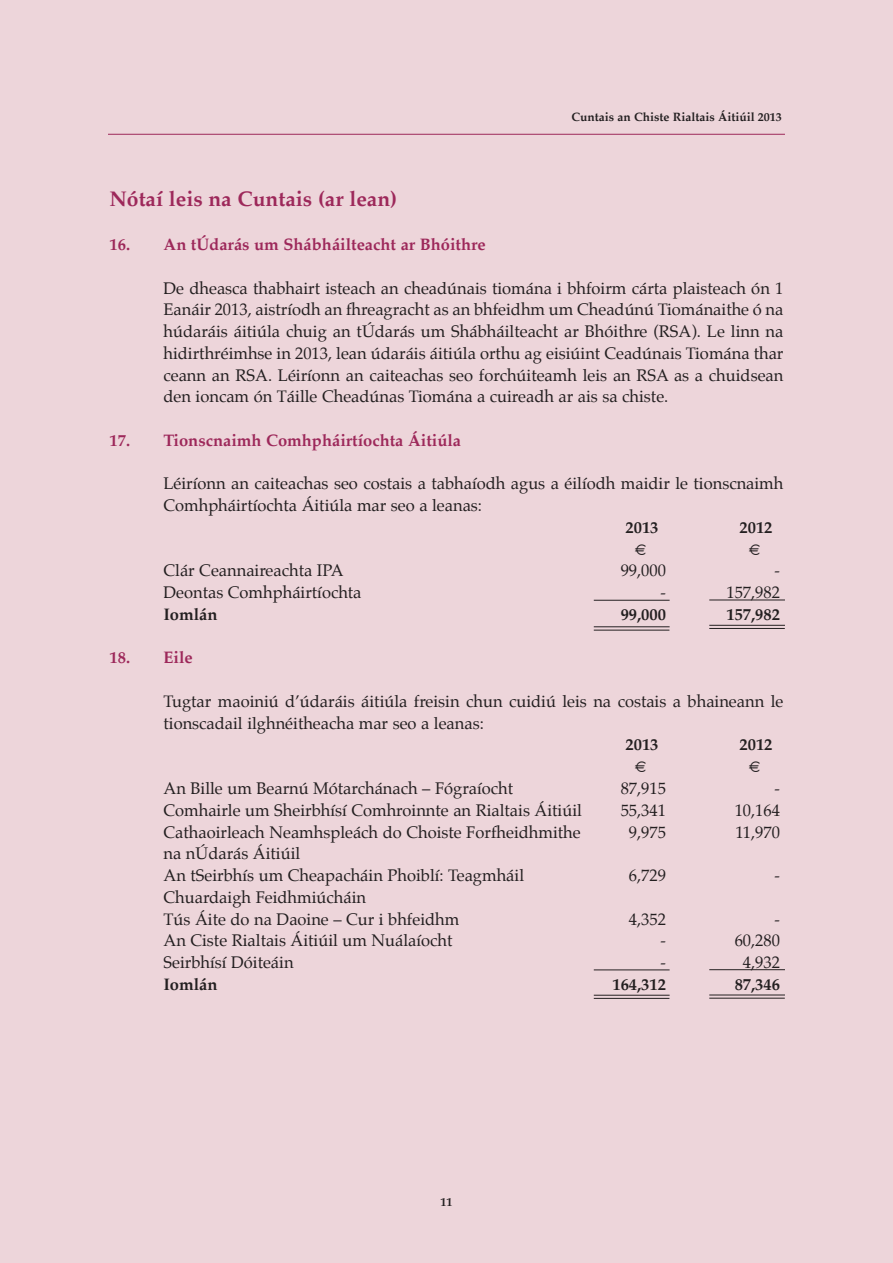
<style>
.page{position:relative;width:893px;height:1263px;background:#edd5da}
.page>*{position:absolute;margin:0;border:0;box-sizing:border-box;transform-origin:0 0}
.t1{font:700 21px "Palatino";color:#9d285a}
.t2{font:16.5px/21.8px "Palatino";color:#231f20}
.t3{font:700 16.5px "Palatino";color:#9d285a}
.t4{font:700 16.5px "Palatino";color:#231f20}
.t5{font:700 12px "Palatino";color:#231f20}
</style>
<div class="page">
<hr style="left:108px;top:134px;width:677px;height:1px;background:#9d285a">
<hr style="left:594px;top:969px;width:76px;height:1px;background:#231f20">
<hr style="left:594px;top:995px;width:76px;height:1px;background:#231f20">
<hr style="left:594px;top:998px;width:75px;height:1px;background:#231f20">
<hr style="left:709px;top:969px;width:76px;height:1px;background:#231f20">
<hr style="left:709px;top:995px;width:76px;height:1px;background:#231f20">
<hr style="left:709px;top:998px;width:76px;height:1px;background:#231f20">
<hr style="left:594px;top:600px;width:76px;height:1px;background:#231f20">
<hr style="left:594px;top:626px;width:76px;height:1px;background:#231f20">
<hr style="left:594px;top:630px;width:75px;height:1px;background:#231f20">
<hr style="left:709px;top:600px;width:76px;height:1px;background:#231f20">
<hr style="left:709px;top:625px;width:76px;height:1px;background:#231f20">
<hr style="left:709px;top:628px;width:76px;height:1px;background:#231f20">
<p class="t5" style="left:572px;top:111px;width:212px">Cuntais an Chiste Rialtais Áitiúil 2013</p>
<p class="t1" style="left:109px;top:189px;width:289px">Nótaí leis na Cuntais (ar lean)</p>
<p class="t3" style="left:109px;top:237px;width:378px">16. An tÚdarás um Shábháilteacht ar Bhóithre</p>
<p class="t2" style="left:163px;top:278px;width:621px;text-align:justify">De dheasca thabhairt isteach an cheadúnais tiomána i bhfoirm cárta plaisteach ón 1<br>Eanáir 2013, aistríodh an fhreagracht as an bhfeidhm um Cheadúnú Tiománaithe ó na húdaráis áitiúla chuig an tÚdarás um Shábháilteacht ar Bhóithre (RSA). Le linn na hidirthréimhse in 2013, lean údaráis áitiúla orthu ag eisiúint Ceadúnais Tiomána thar ceann an RSA. Léiríonn an caiteachas seo forchúiteamh leis an RSA as a chuidsean den ioncam ón Táille Cheadúnas Tiomána a cuireadh ar ais sa chiste.</p>
<p class="t3" style="left:109px;top:432px;width:353px">17. Tionscnaimh Comhpháirtíochta Áitiúla</p>
<p class="t2" style="left:163px;top:474px;width:621px">Léiríonn an caiteachas seo costais a tabhaíodh agus a éilíodh maidir le tionscnaimh<br>Comhpháirtíochta Áitiúla mar seo a leanas:</p>
<p class="t4" style="left:625px;top:519px;width:34px">2013</p>
<p class="t4" style="left:739px;top:519px;width:34px">2012</p>
<p class="t4" style="left:636px;top:541px;width:14px">€</p>
<p class="t4" style="left:750px;top:541px;width:14px">€</p>
<p class="t2" style="left:163px;top:561px;width:182px">Clár Ceannaireachta IPA</p>
<p class="t2" style="left:621px;top:561px;width:47px">99,000</p>
<p class="t2" style="left:775px;top:561px;width:7px">-</p>
<p class="t2" style="left:163px;top:583px;width:200px">Deontas Comhpháirtíochta</p>
<p class="t2" style="left:661px;top:583px;width:7px">-</p>
<p class="t2" style="left:726px;top:583px;width:55px">157,982</p>
<p class="t4" style="left:163px;top:606px;width:56px">Iomlán</p>
<p class="t4" style="left:621px;top:606px;width:47px">99,000</p>
<p class="t4" style="left:726px;top:606px;width:55px">157,982</p>
<p class="t3" style="left:109px;top:650px;width:85px">18. Eile</p>
<p class="t2" style="left:163px;top:692px;width:621px">Tugtar maoiniú d’údaráis áitiúla freisin chun cuidiú leis na costais a bhaineann le tionscadail ilghnéitheacha mar seo a leanas:</p>
<p class="t4" style="left:625px;top:737px;width:34px">2013</p>
<p class="t4" style="left:739px;top:737px;width:34px">2012</p>
<p class="t4" style="left:636px;top:759px;width:14px">€</p>
<p class="t4" style="left:750px;top:759px;width:14px">€</p>
<p class="t2" style="left:163px;top:779px;width:351px">An Bille um Bearnú Mótarchánach – Fógraíocht</p>
<p class="t2" style="left:621px;top:779px;width:47px">87,915</p>
<p class="t2" style="left:775px;top:779px;width:7px">-</p>
<p class="t2" style="left:163px;top:800px;width:420px">Comhairle um Sheirbhísí Comhroinnte an Rialtais Áitiúil</p>
<p class="t2" style="left:621px;top:800px;width:47px">55,341</p>
<p class="t2" style="left:735px;top:800px;width:47px">10,164</p>
<p class="t2" style="left:163px;top:822px;width:419px">Cathaoirleach Neamhspleách do Choiste Forfheidhmithe</p>
<p class="t2" style="left:629px;top:822px;width:39px">9,975</p>
<p class="t2" style="left:736px;top:822px;width:46px">11,970</p>
<p class="t2" style="left:163px;top:844px;width:362px">na nÚdarás Áitiúil<br>An tSeirbhís um Cheapacháin Phoiblí: Teagmháil</p>
<p class="t2" style="left:629px;top:866px;width:39px">6,729</p>
<p class="t2" style="left:775px;top:866px;width:7px">-</p>
<p class="t2" style="left:163px;top:887px;width:297px">Chuardaigh Feidhmiúcháin<br>Tús Áite do na Daoine – Cur i bhfeidhm</p>
<p class="t2" style="left:629px;top:909px;width:39px">4,352</p>
<p class="t2" style="left:775px;top:909px;width:7px">-</p>
<p class="t2" style="left:164px;top:931px;width:291px">An Ciste Rialtais Áitiúil um Nuálaíocht</p>
<p class="t2" style="left:661px;top:931px;width:7px">-</p>
<p class="t2" style="left:735px;top:931px;width:47px">60,280</p>
<p class="t2" style="left:164px;top:953px;width:132px">Seirbhísí Dóiteáin</p>
<p class="t2" style="left:661px;top:953px;width:7px">-</p>
<p class="t2" style="left:743px;top:953px;width:39px">4,932</p>
<p class="t4" style="left:164px;top:976px;width:56px">Iomlán</p>
<p class="t4" style="left:612px;top:976px;width:55px">164,312</p>
<p class="t4" style="left:735px;top:976px;width:47px">87,346</p>
<p class="t5" style="left:440px;top:1196px;width:13px">11</p>
</div>
